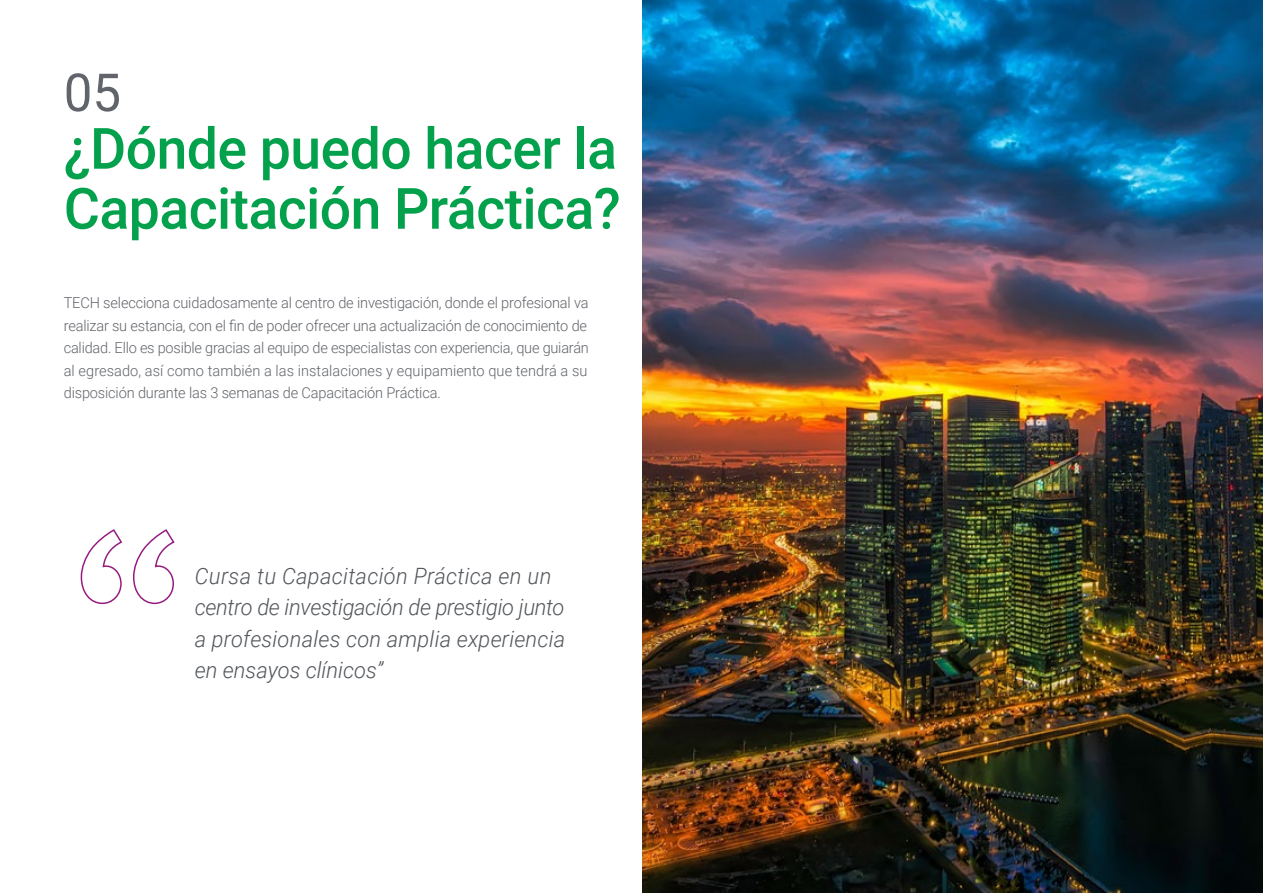
<style>
.page{position:relative;width:1263px;height:893px;background:#fff}
.page>*{position:absolute;margin:0;border:0;box-sizing:border-box;transform-origin:0 0}
.t1{font:500 57px/60px "Roboto";letter-spacing:-.01em;color:#04a14d}
.t2{font:52.5px "Roboto";color:#61646a}
.t3{font:italic 300 22.5px/31.5px "Roboto";letter-spacing:.01em;color:#52555b}
.t4{font:300 15px/22.5px "Roboto";letter-spacing:-.01em;color:#61646a;text-align:justify}
</style>
<div class="page">
<svg style="left:80px;top:529px;width:95px;height:76px"></svg>
<img style="left:642px;top:0;width:621px;height:893px">
<h2 class="t2" style="left:64px;top:56px;width:59px">05</h2>
<h1 class="t1" style="left:64px;top:116px;width:558px">¿Dónde puedo hacer la<br>Capacitación Práctica?</h1>
<p class="t4" style="left:64px;top:291px;width:527px">TECH selecciona cuidadosamente al centro de investigación, donde el profesional va realizar su estancia, con el fin de poder ofrecer una actualización de conocimiento de calidad. Ello es posible gracias al equipo de especialistas con experiencia, que guiarán al egresado, así como también a las instalaciones y equipamiento que tendrá a su disposición durante las 3 semanas de Capacitación Práctica.</p>
<h3 class="t3" style="left:195px;top:559px;width:372px">Cursa tu Capacitación Práctica en un centro de investigación de prestigio junto a profesionales con amplia experiencia en ensayos clínicos”</h3>
</div>
